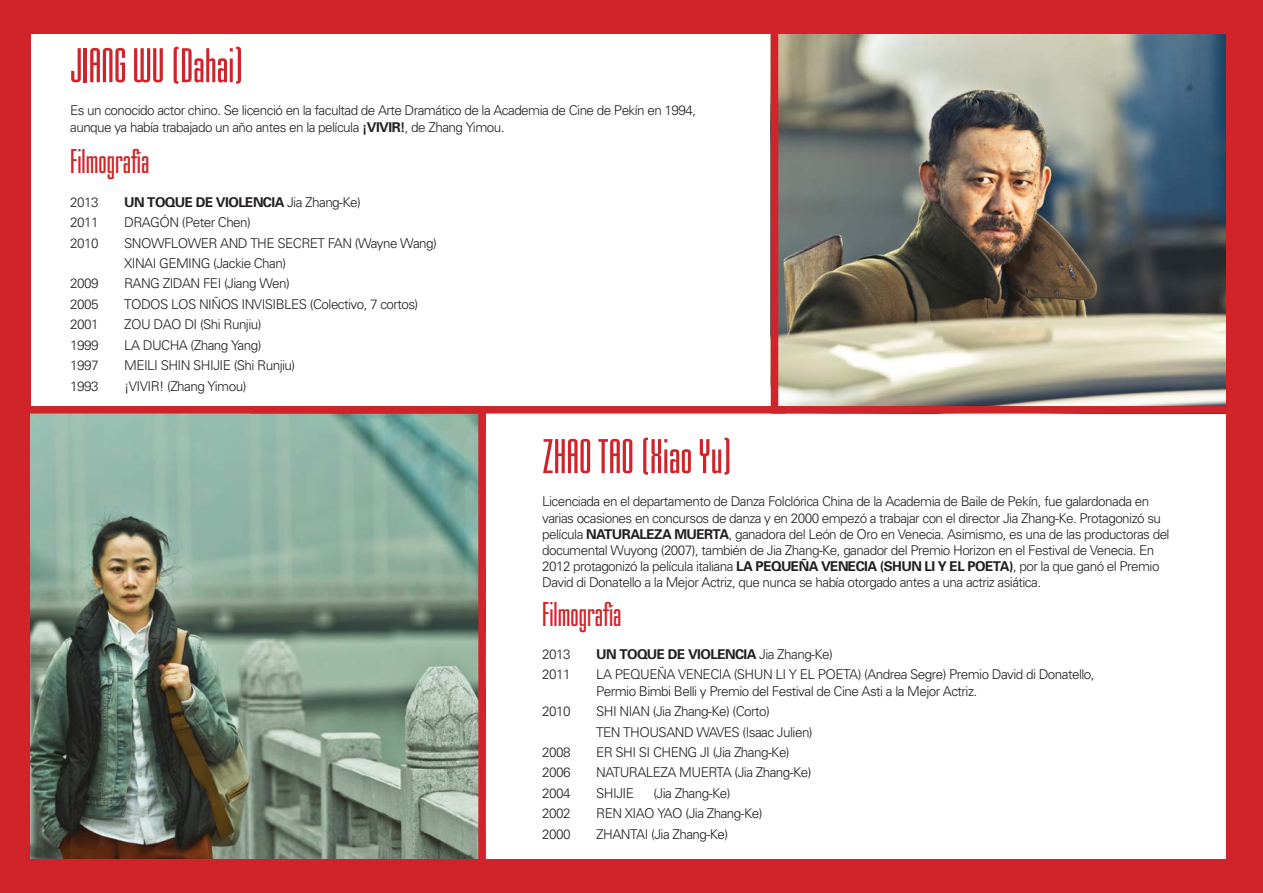
<style>
.page{position:relative;width:1263px;height:893px;background:#d1232a}
.page>*{position:absolute;margin:0;border:0;box-sizing:border-box;transform-origin:0 0}
.titulo{font:51px "Mekanik Plain";color:#d1232a}
.texto{font:36px "Mekanik Plain";color:#d1232a}
.texto-2{font:300 13.5px/16.2px "Univers";letter-spacing:-.04em;color:#231f20}
.texto-3{font:700 13.5px "Univers";letter-spacing:-.04em;color:#231f20}
.s1{font-weight:700}
.s2{font-weight:300}
</style>
<div class="page">
<div style="left:31px;top:34px;width:1195px;height:825px;background:#fff"></div>
<img style="left:780px;top:34px;width:446px;height:371px">
<img style="left:31px;top:415px;width:446px;height:444px">
<div style="left:771px;top:17px;width:475px;height:397px;border:8px solid #d1232a"></div>
<div style="left:14px;top:406px;width:472px;height:470px;border:8px solid #d1232a"></div>
<div style="left:250px;top:406px;width:536px;height:8px;background:#d1232a"></div>
<p class="titulo" style="left:70px;top:35px;width:176px">JIANG WU (Dahai)</p>
<p class="texto-2" style="left:70px;top:103px;width:628px">Es un conocido actor chino. Se licenció en la facultad de Arte Dramático de la Academia de Cine de Pekín en 1994, aunque ya había trabajado un año antes en la película <span class="s1">¡VIVIR!</span>, de Zhang Yimou.</p>
<p class="texto" style="left:70px;top:140px;width:81px">Filmografía</p>
<p class="texto-2" style="left:70px;top:194px;width:30px">2013</p>
<p class="texto-3" style="left:124px;top:194px;width:238px">UN TOQUE DE VIOLENCIA <span class="s2">Jia Zhang-Ke)</span></p>
<p class="texto-2" style="left:70px;top:214px;width:30px">2011</p>
<p class="texto-2" style="left:124px;top:214px;width:128px">DRAGÓN (Peter Chen)</p>
<p class="texto-2" style="left:70px;top:235px;width:30px">2010</p>
<p class="texto-2" style="left:124px;top:235px;width:314px">SNOWFLOWER AND THE SECRET FAN (Wayne Wang)</p>
<p class="texto-2" style="left:124px;top:255px;width:164px">XINAI GEMING (Jackie Chan)</p>
<p class="texto-2" style="left:70px;top:276px;width:30px">2009</p>
<p class="texto-2" style="left:124px;top:276px;width:167px">RANG ZIDAN FEI (Jiang Wen)</p>
<p class="texto-2" style="left:70px;top:296px;width:30px">2005</p>
<p class="texto-2" style="left:124px;top:296px;width:296px">TODOS LOS NIÑOS INVISIBLES (Colectivo, 7 cortos)</p>
<p class="texto-2" style="left:70px;top:316px;width:30px">2001</p>
<p class="texto-2" style="left:124px;top:316px;width:139px">ZOU DAO DI (Shi Runjiu)</p>
<p class="texto-2" style="left:70px;top:337px;width:30px">1999</p>
<p class="texto-2" style="left:124px;top:337px;width:139px">LA DUCHA (Zhang Yang)</p>
<p class="texto-2" style="left:70px;top:357px;width:30px">1997</p>
<p class="texto-2" style="left:124px;top:357px;width:173px">MEILI SHIN SHIJIE (Shi Runjiu)</p>
<p class="texto-2" style="left:70px;top:378px;width:30px">1993</p>
<p class="texto-2" style="left:124px;top:378px;width:124px">¡VIVIR! (Zhang Yimou)</p>
<p class="titulo" style="left:542px;top:426px;width:192px">ZHAO TAO (Xiao Yu)</p>
<p class="texto-2" style="left:542px;top:493px;width:629px">Licenciada en el departamento de Danza Folclórica China de la Academia de Baile de Pekín, fue galardonada en varias ocasiones en concursos de danza y en 2000 empezó a trabajar con el director Jia Zhang-Ke. Protagonizó su película <span class="s1">NATURALEZA MUERTA</span>, ganadora del León de Oro en Venecia. Asimismo, es una de las productoras del documental Wuyong (2007), también de Jia Zhang-Ke, ganador del Premio Horizon en el Festival de Venecia. En 2012 protagonizó la película italiana <span class="s1">LA PEQUEÑA VENECIA (SHUN LI Y EL POETA)</span>, por la que ganó el Premio David di Donatello a la Mejor Actriz, que nunca se había otorgado antes a una actriz asiática.</p>
<p class="texto" style="left:542px;top:592px;width:81px">Filmografía</p>
<p class="texto-2" style="left:542px;top:646px;width:30px">2013</p>
<p class="texto-3" style="left:596px;top:646px;width:238px">UN TOQUE DE VIOLENCIA <span class="s2">Jia Zhang-Ke)</span></p>
<p class="texto-2" style="left:542px;top:666px;width:30px">2011</p>
<p class="texto-2" style="left:596px;top:666px;width:500px">LA PEQUEÑA VENECIA (SHUN LI Y EL POETA) (Andrea Segre) Premio David di Donatello,<br>Permio Bimbi Belli y Premio del Festival de Cine Asti a la Mejor Actriz.</p>
<p class="texto-2" style="left:542px;top:703px;width:30px">2010</p>
<p class="texto-2" style="left:596px;top:703px;width:175px">SHI NIAN (Jia Zhang-Ke) (Corto)</p>
<p class="texto-2" style="left:596px;top:724px;width:218px">TEN THOUSAND WAVES (Isaac Julien)</p>
<p class="texto-2" style="left:542px;top:744px;width:30px">2008</p>
<p class="texto-2" style="left:596px;top:744px;width:195px">ER SHI SI CHENG JI (Jia Zhang-Ke)</p>
<p class="texto-2" style="left:542px;top:765px;width:30px">2006</p>
<p class="texto-2" style="left:596px;top:765px;width:217px">NATURALEZA MUERTA (Jia Zhang-Ke)</p>
<p class="texto-2" style="left:542px;top:785px;width:30px">2004</p>
<p class="texto-2" style="left:596px;top:785px;width:39px">SHIJIE</p>
<p class="texto-2" style="left:653px;top:785px;width:79px">(Jia Zhang-Ke)</p>
<p class="texto-2" style="left:542px;top:805px;width:30px">2002</p>
<p class="texto-2" style="left:596px;top:805px;width:168px">REN XIAO YAO (Jia Zhang-Ke)</p>
<p class="texto-2" style="left:542px;top:826px;width:30px">2000</p>
<p class="texto-2" style="left:596px;top:826px;width:133px">ZHANTAI (Jia Zhang-Ke)</p>
</div>
